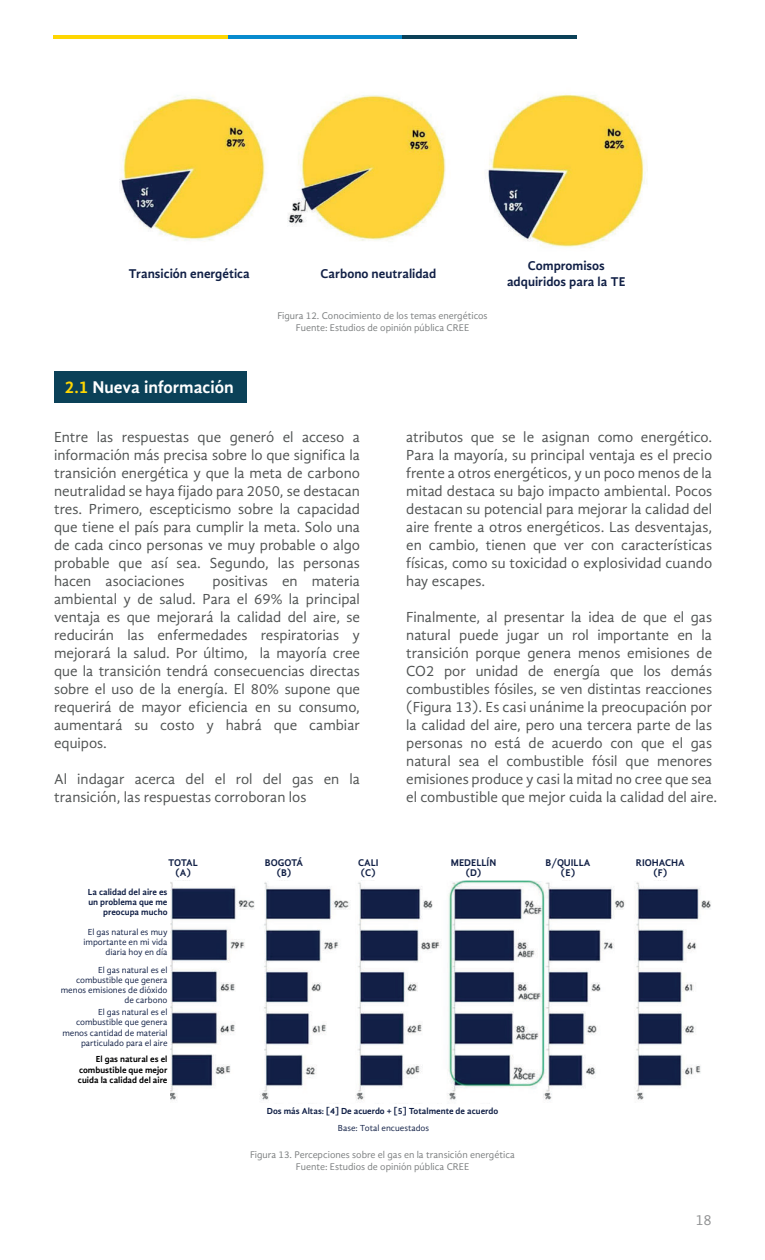
<style>
.page{position:relative;width:765px;height:1260px;background:#fff}
.page>*{position:absolute;margin:0;border:0;box-sizing:border-box;transform-origin:0 0}
.t1{font:700 17.5px "Gandhi Sans";color:#fff}
.t2{font:15px/18px "Gandhi Sans";color:#4f5252;text-align:justify}
.t3{font:15px "Gandhi Sans";color:#919293}
.t4{font:700 13.12px/15.8px "Gandhi Sans";color:#112046;text-align:center}
.t5{font:10px/12px "Gandhi Sans";color:#7b7e7f;text-align:center}
.t6{font:700 10px/10.4px "Gandhi Sans";color:#112046;text-align:center}
.t7{font:9px/10.4px "Gandhi Sans";color:#112046;text-align:right}
.t8{font:700 9px/10.4px "Gandhi Sans";color:#112046;text-align:right}
.t9{font:700 9px/10.4px "Gandhi Sans";color:#000001;text-align:justify}
.s1{color:#fed602}
</style>
<div class="page">
<hr style="left:53px;top:35px;width:175px;height:4px;background:#fed602">
<hr style="left:228px;top:35px;width:175px;height:4px;background:#078bce">
<hr style="left:403px;top:35px;width:174px;height:4px;background:#0b4158">
<div style="left:54px;top:372px;width:192px;height:31px;background:#0b4158"></div>
<img style="left:119px;top:94px;width:529px;height:154px">
<img style="left:170px;top:880px;width:541px;height:224px">
<p class="t4" style="left:128px;top:266px;width:123px">Transición energética</p>
<p class="t4" style="left:321px;top:266px;width:117px">Carbono neutralidad</p>
<p class="t4" style="left:507px;top:258px;width:120px">Compromisos adquiridos para la TE</p>
<p class="t5" style="left:277px;top:309px;width:212px">Figura 12. Conocimiento de los temas energéticos<br>Fuente: Estudios de opinión pública CREE</p>
<p class="t1" style="left:65px;top:377px;width:170px"><span class="s1">2.1</span> Nueva información</p>
<p class="t2" style="left:54px;top:428px;width:308px">Entre las respuestas que generó el acceso a información más precisa sobre lo que significa la transición energética y que la meta de carbono neutralidad se haya fijado para 2050, se destacan tres. Primero, escepticismo sobre la capacidad que tiene el país para cumplir la meta. Solo una de cada cinco personas ve muy probable o algo probable que así sea. Segundo, las personas hacen asociaciones</p>
<p class="t2" style="left:54px;top:572px;width:307px;text-indent:159px">positivas en materia ambiental y de salud. Para el 69% la principal ventaja es que mejorará la calidad del aire, se reducirán las enfermedades respiratorias y mejorará la salud. Por último, la mayoría cree que la transición tendrá consecuencias directas sobre el uso de la energía. El 80% supone que requerirá de mayor eficiencia en su consumo, aumentará su costo y habrá que cambiar equipos.</p>
<p class="t2" style="left:54px;top:770px;width:307px">Al indagar acerca del el rol del gas en la transición, las respuestas corroboran los</p>
<p class="t6" style="left:168px;top:857px;width:31px">TOTAL (A)</p>
<p class="t6" style="left:265px;top:857px;width:40px">BOGOTÁ (B)</p>
<p class="t6" style="left:358px;top:857px;width:22px;text-align:left">CALI (C)</p>
<p class="t8" style="left:88px;top:886px;width:81px">La calidad del aire es un problema que me preocupa mucho</p>
<p class="t7" style="left:84px;top:926px;width:85px">El gas natural es muy importante en mi vida diaria hoy en día</p>
<p class="t7" style="left:61px;top:964px;width:108px">El gas natural es el combustible que genera menos emisiones de dióxido de carbono</p>
<p class="t7" style="left:62px;top:1007px;width:107px">El gas natural es el combustible que genera menos cantidad de material particulado para el aire</p>
<p class="t9" style="left:78px;top:1054px;width:91px;text-indent:18px">El gas natural es el combustible que mejor cuida la calidad del aire</p>
<p class="t2" style="left:406px;top:428px;width:307px">atributos que se le asignan como energético.<br>Para la mayoría, su principal ventaja es el precio frente a otros energéticos, y un poco menos de la mitad destaca su bajo impacto ambiental. Pocos destacan su potencial para mejorar la calidad del aire frente a otros energéticos. Las desventajas, en cambio, tienen que ver con características físicas, como su toxicidad o explosividad cuando hay escapes.</p>
<p class="t2" style="left:406px;top:608px;width:313px;text-align:left">Finalmente, al presentar la idea de que el gas natural puede jugar un rol importante en la transición porque genera menos emisiones de CO2 por unidad de energía que los demás combustibles fósiles, se ven distintas reacciones (Figura 13). Es casi unánime la preocupación por la calidad del aire, pero una tercera parte de las personas no está de acuerdo con que el gas natural sea el combustible fósil que menores emisiones produce y casi la mitad no cree que sea el combustible que mejor cuida la calidad del aire.</p>
<p class="t6" style="left:451px;top:857px;width:47px">MEDELLÍN (D)</p>
<p class="t6" style="left:546px;top:857px;width:46px">B/QUILLA (E)</p>
<p class="t6" style="left:636px;top:857px;width:50px">RIOHACHA (F)</p>
<p class="t8" style="left:267px;top:1106px;width:233px">Dos más Altas: [4] De acuerdo + [5] Totalmente de acuerdo</p>
<p class="t7" style="left:338px;top:1123px;width:93px">Base: Total encuestados</p>
<p class="t5" style="left:250px;top:1149px;width:266px">Figura 13. Percepciones sobre el gas en la transición energética<br>Fuente: Estudios de opinión pública CREE</p>
<p class="t3" style="left:695px;top:1211px;width:18px">18</p>
</div>
